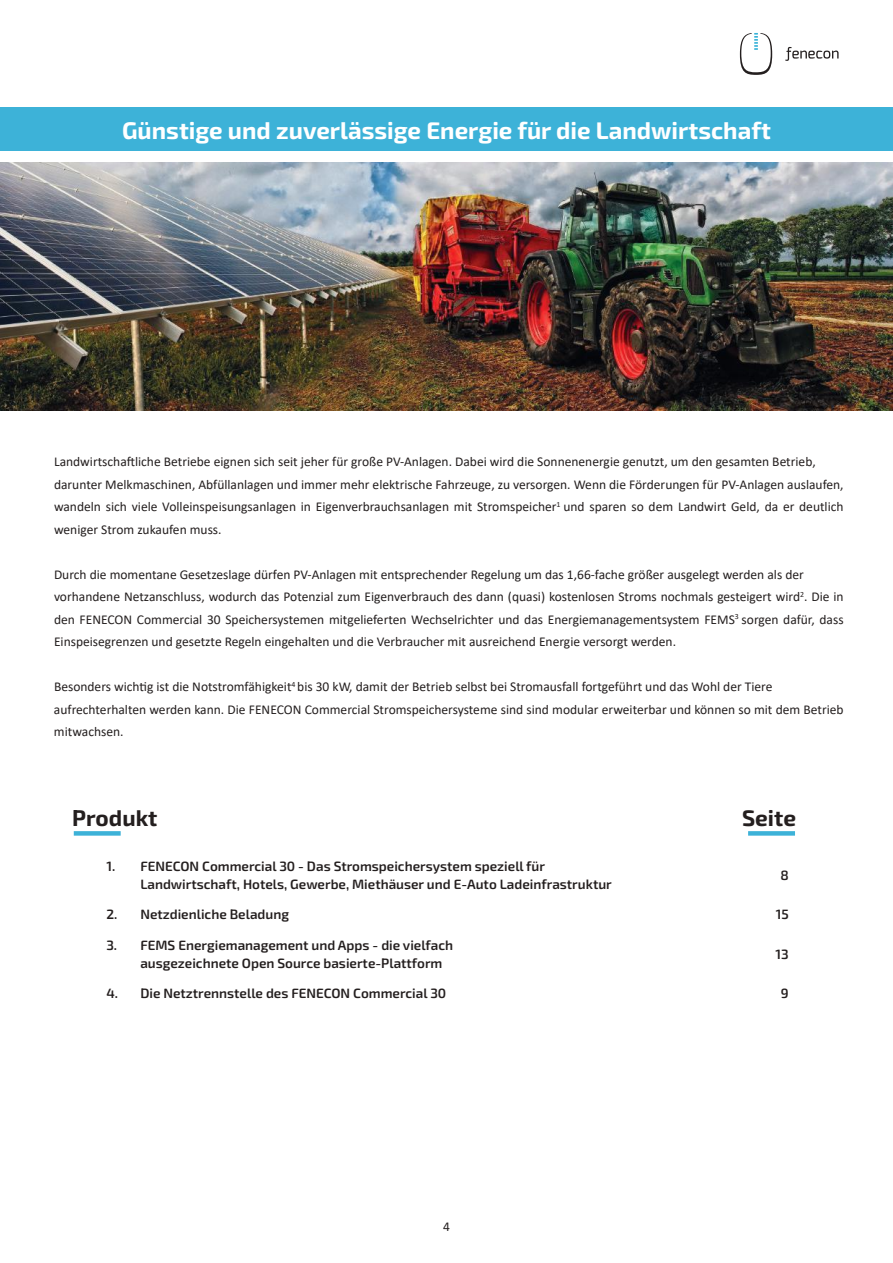
<style>
.page{position:relative;width:893px;height:1263px;background:#fff}
.page>*{position:absolute;margin:0;border:0;box-sizing:border-box;transform-origin:0 0}
.t1{font:700 24px "Exo 2";color:#fff}
.t2{font:700 22.5px "Exo 2";color:#241f1f}
.t3{font:13.5px/22.5px "Calibri";color:#241f1f}
.t4{font:600 13.5px/18px "Exo 2";color:#241f1f}
</style>
<div class="page">
<svg style="left:785px;top:47px;width:53px;height:14px"></svg>
<svg style="left:740px;top:33px;width:32px;height:42px"></svg>
<div style="left:0;top:107px;width:893px;height:44px;background:#3db2d8"></div>
<img style="left:0;top:163px;width:893px;height:247px">
<div style="left:74px;top:831px;width:47px;height:5px;background:#3db2d8"></div>
<div style="left:748px;top:831px;width:47px;height:5px;background:#3db2d8"></div>
<h1 class="t1" style="left:122px;top:114px;width:650px">Günstige und zuverlässige Energie für die Landwirtschaft</h1>
<p class="t3" style="left:54px;top:450px;width:791px">Landwirtschaftliche Betriebe eignen sich seit jeher für große PV-Anlagen. Dabei wird die Sonnenenergie genutzt, um den gesamten Betrieb, darunter Melkmaschinen, Abfüllanlagen und immer mehr elektrische Fahrzeuge, zu versorgen. Wenn die Förderungen für PV-Anlagen auslaufen, wandeln sich viele Volleinspeisungsanlagen in Eigenverbrauchsanlagen mit Stromspeicher<sup>1</sup> und sparen so dem Landwirt Geld, da er deutlich weniger Strom zukaufen muss.</p>
<p class="t3" style="left:54px;top:563px;width:791px">Durch die momentane Gesetzeslage dürfen PV-Anlagen mit entsprechender Regelung um das 1,66-fache größer ausgelegt werden als der vorhandene Netzanschluss, wodurch das Potenzial zum Eigenverbrauch des dann (quasi) kostenlosen Stroms nochmals gesteigert wird<sup>2</sup>. Die in den FENECON Commercial 30 Speichersystemen mitgelieferten Wechselrichter und das Energiemanagementsystem FEMS<sup>3</sup> sorgen dafür, dass Einspeisegrenzen und gesetzte Regeln eingehalten und die Verbraucher mit ausreichend Energie versorgt werden.</p>
<p class="t3" style="left:54px;top:675px;width:791px">Besonders wichtig ist die Notstromfähigkeit<sup>4</sup> bis 30 kW, damit der Betrieb selbst bei Stromausfall fortgeführt und das Wohl der Tiere aufrechterhalten werden kann. Die FENECON Commercial Stromspeichersysteme sind sind modular erweiterbar und können so mit dem Betrieb mitwachsen.</p>
<h2 class="t2" style="left:72px;top:803px;width:87px">Produkt</h2>
<h2 class="t2" style="left:742px;top:803px;width:55px">Seite</h2>
<p class="t4" style="left:140px;top:856px;width:473px;text-indent:-34px">1. FENECON Commercial 30 - Das Stromspeichersystem speziell für<br>Landwirtschaft, Hotels, Gewerbe, Miethäuser und E-Auto Ladeinfrastruktur</p>
<p class="t4" style="left:780px;top:865px;width:10px">8</p>
<p class="t4" style="left:106px;top:905px;width:184px">2. Netzdienliche Beladung</p>
<p class="t4" style="left:776px;top:905px;width:15px">15</p>
<p class="t4" style="left:140px;top:935px;width:314px;text-indent:-34px">3. FEMS Energiemanagement und Apps - die vielfach ausgezeichnete Open Source basierte-Plattform</p>
<p class="t4" style="left:776px;top:944px;width:15px">13</p>
<p class="t4" style="left:106px;top:984px;width:341px">4. Die Netztrennstelle des FENECON Commercial 30</p>
<p class="t4" style="left:781px;top:984px;width:9px">9</p>
<p class="t3" style="left:443px;top:1215px;width:8px">4</p>
</div>
